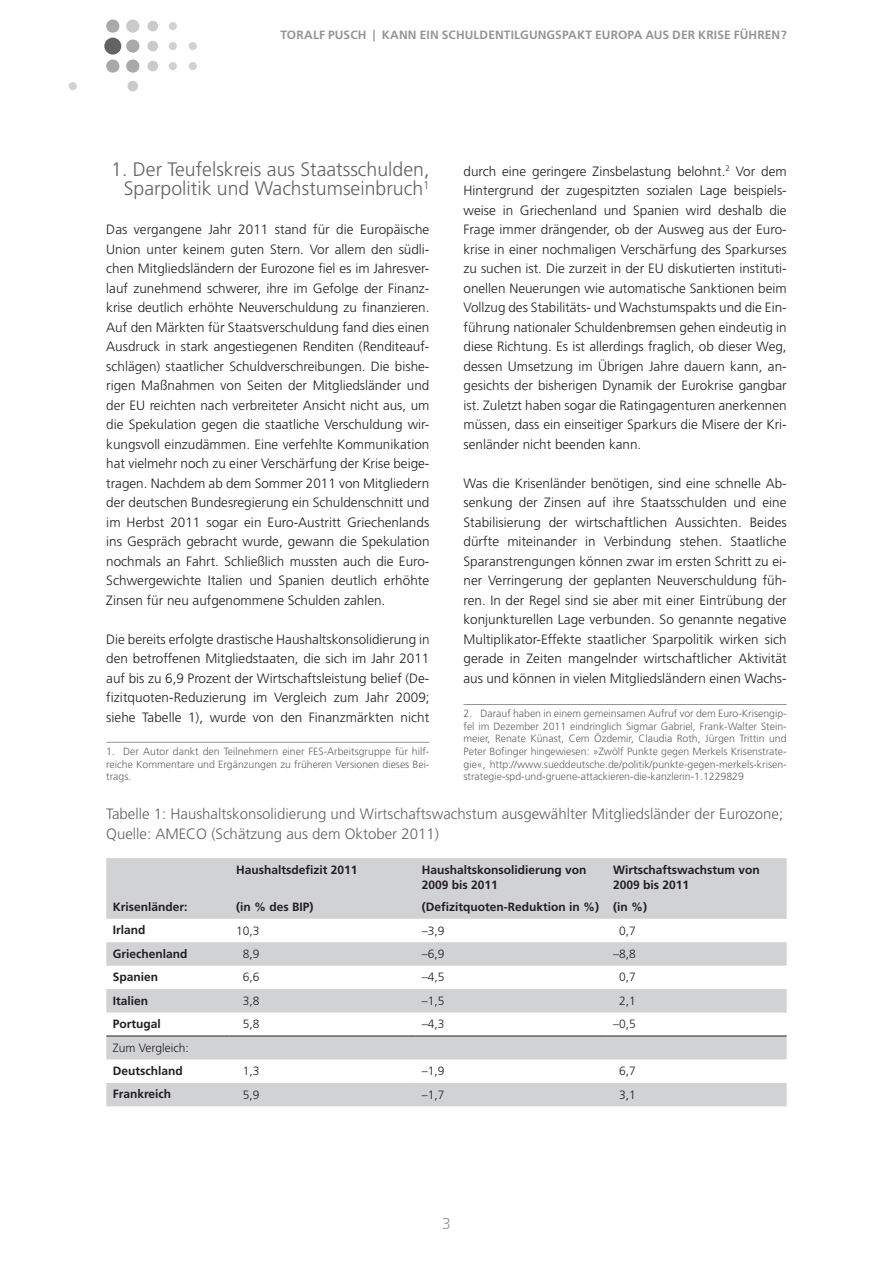
<style>
.page{position:relative;width:893px;height:1263px;background:#fff}
.page>*{position:absolute;margin:0;border:0;box-sizing:border-box;transform-origin:0 0}
._120_H1{font:300 19.5px/19.5px "Frutiger CE";color:#636366;text-align:right}
.t1{font:300 15.75px "Frutiger CE";color:#939598}
._301_T_U{font:300 15px/19.5px "Frutiger CE";color:#636366}
._201_Standard_O{font:300 13.5px/19.5px "Frutiger CE";color:#231f20;text-align:justify}
._200_Standard{font:300 13.5px/19.5px "Frutiger CE";letter-spacing:.005em;color:#231f20;text-align:justify}
._302_T_K{font:700 12px/15px "Frutiger CE";color:#231f20}
._303_T_F{font:300 12px "Frutiger CE";color:#231f20}
.t2{font:700 12px "Frutiger CE";letter-spacing:.005em;color:#939598}
._303_T_F-2{font:700 12px "Frutiger CE";color:#231f20}
._380_Fussnote{font:300 10.5px/12.6px "Frutiger CE";color:#636366;text-align:justify}
</style>
<div class="page">
<div style="left:104px;top:38px;width:17px;height:17px;background:#636366;border-radius:50%"></div>
<div style="left:69px;top:82px;width:8px;height:8px;background:#d1d2d4;border-radius:50%"></div>
<div style="left:127px;top:81px;width:11px;height:10px;background:#c9cacc;border-radius:50%"></div>
<div style="left:169px;top:22px;width:8px;height:8px;background:#d1d2d4;border-radius:50%"></div>
<div style="left:147px;top:21px;width:11px;height:10px;background:#c9cacc;border-radius:50%"></div>
<div style="left:189px;top:42px;width:8px;height:8px;background:#d1d2d4;border-radius:50%"></div>
<div style="left:169px;top:42px;width:8px;height:8px;background:#d1d2d4;border-radius:50%"></div>
<div style="left:147px;top:41px;width:11px;height:10px;background:#c9cacc;border-radius:50%"></div>
<div style="left:189px;top:62px;width:8px;height:8px;background:#d1d2d4;border-radius:50%"></div>
<div style="left:169px;top:62px;width:8px;height:8px;background:#d1d2d4;border-radius:50%"></div>
<div style="left:147px;top:61px;width:11px;height:10px;background:#c9cacc;border-radius:50%"></div>
<div style="left:126px;top:20px;width:13px;height:13px;background:#c9cacc;border-radius:50%"></div>
<div style="left:106px;top:20px;width:13px;height:13px;background:#a8a9ad;border-radius:50%"></div>
<div style="left:126px;top:39px;width:13px;height:14px;background:#a8a9ad;border-radius:50%"></div>
<div style="left:126px;top:59px;width:13px;height:14px;background:#a8a9ad;border-radius:50%"></div>
<div style="left:106px;top:59px;width:13px;height:14px;background:#a8a9ad;border-radius:50%"></div>
<hr style="left:106px;top:742px;width:323px;height:1px;background:#939598">
<hr style="left:463px;top:704px;width:324px;height:1px;background:#939598">
<svg style="left:106px;top:858px;width:681px;height:248px;fill:#d1d2d4"></svg>
<hr style="left:106px;top:1035px;width:124px;height:1px;background:#231f20">
<hr style="left:230px;top:1035px;width:185px;height:1px;background:#231f20">
<hr style="left:415px;top:1035px;width:192px;height:1px;background:#231f20">
<hr style="left:607px;top:1035px;width:180px;height:1px;background:#231f20">
<p class="t2" style="left:280px;top:28px;width:16px">Toralf</p>
<p class="t2" style="left:328px;top:28px;width:16px">Pusch</p>
<p class="t2" style="left:373px;top:28px;width:27px">| Kann</p>
<p class="t2" style="left:420px;top:28px;width:7px">ein</p>
<p class="t2" style="left:442px;top:28px;width:15px">Schuldentil</p>
<p class="t2" style="left:520px;top:28px;width:44px">gungspakt</p>
<p class="t2" style="left:595px;top:28px;width:16px">Europa</p>
<p class="t2" style="left:645px;top:28px;width:9px">aus</p>
<p class="t2" style="left:672px;top:28px;width:9px">der</p>
<p class="t2" style="left:698px;top:28px;width:15px">Krise</p>
<p class="t2" style="left:734px;top:28px;width:9px">führen</p>
<p class="t2" style="left:781px;top:28px;width:7px">?</p>
<p class="_120_H1" style="left:111px;top:159px;width:320px">1. Der Teufelskreis aus Staatsschulden,<br>Sparpolitik und Wachstumseinbruch<sup>1</sup></p>
<p class="_201_Standard_O" style="left:106px;top:219px;width:325px">Das vergangene Jahr 2011 stand für die Europäische Union unter keinem guten Stern. Vor allem den südli&shy;chen Mitgliedsländern der Eurozone fiel es im Jahresver&shy;lauf zunehmend schwerer, ihre im Gefolge der Finanz&shy;krise deutlich erhöhte Neuverschuldung zu finanzieren.<br>Auf den Märkten für Staatsverschuldung fand dies einen Ausdruck in stark angestiegenen Renditen (Renditeauf&shy;schlägen) staatlicher Schuldverschreibungen. Die bishe&shy;rigen Maßnahmen von Seiten der Mitgliedsländer und der EU reichten nach verbreiteter Ansicht nicht aus, um die Spekulation gegen die staatliche Verschuldung wir&shy;kungsvoll einzudämmen. Eine verfehlte Kommunikation hat vielmehr noch zu einer Verschärfung der Krise beige&shy;tragen. Nachdem ab dem Sommer 2011 von Mitgliedern der deutschen Bundesregierung ein Schuldenschnitt und im Herbst 2011 sogar ein Euro-Austritt Griechenlands ins Gespräch gebracht wurde, gewann die Spekulation nochmals an Fahrt. Schließlich mussten auch die Euro-Schwergewichte Italien und Spanien deutlich erhöhte Zinsen für neu aufgenommene Schulden zahlen.</p>
<p class="_200_Standard" style="left:106px;top:629px;width:325px">Die bereits erfolgte drastische Haushaltskonsolidierung in den betroffenen Mitgliedstaaten, die sich im Jahr 2011 auf bis zu 6,9 Prozent der Wirtschaftsleistung belief (De&shy;fizitquoten-Reduzierung im Vergleich zum Jahr 2009; siehe Tabelle 1), wurde von den Finanzmärkten nicht</p>
<p class="_380_Fussnote" style="left:106px;top:745px;width:325px">1. Der Autor dankt den Teilnehmern einer FES-Arbeitsgruppe für hilf&shy;reiche Kommentare und Ergänzungen zu früheren Versionen dieses Bei&shy;trags.</p>
<p class="_201_Standard_O" style="left:463px;top:161px;width:325px">durch eine geringere Zinsbelastung belohnt.<sup>2</sup> Vor dem Hintergrund der zugespitzten sozialen Lage beispiels&shy;weise in Griechenland und Spanien wird deshalb die Frage immer drängender, ob der Ausweg aus der Euro&shy;krise in einer nochmaligen Verschärfung des Sparkurses zu suchen ist. Die zurzeit in der EU diskutierten instituti&shy;onellen Neuerungen wie automatische Sanktionen beim Vollzug des Stabilitäts- und Wachstumspakts und die Ein&shy;führung nationaler Schuldenbremsen gehen eindeutig in diese Richtung. Es ist allerdings fraglich, ob dieser Weg, dessen Umsetzung im Übrigen Jahre dauern kann, an&shy;gesichts der bisherigen Dynamik der Eurokrise gangbar ist. Zuletzt haben sogar die Ratingagenturen anerkennen müssen, dass ein einseitiger Sparkurs die Misere der Kri&shy;senländer nicht beenden kann.</p>
<p class="_200_Standard" style="left:463px;top:473px;width:325px">Was die Krisenländer benötigen, sind eine schnelle Ab&shy;senkung der Zinsen auf ihre Staatsschulden und eine Stabilisierung der wirtschaftlichen Aussichten. Beides dürfte miteinander in Verbindung stehen. Staatliche Sparanstrengungen können zwar im ersten Schritt zu ei&shy;ner Verringerung der geplanten Neuverschuldung füh&shy;ren. In der Regel sind sie aber mit einer Eintrübung der konjunkturellen Lage verbunden. So genannte negative Multiplikator-Effekte staatlicher Sparpolitik wirken sich gerade in Zeiten mangelnder wirtschaftlicher Aktivität aus und können in vielen Mitgliedsländern einen Wachs-</p>
<p class="_380_Fussnote" style="left:463px;top:707px;width:325px">2. Darauf haben in einem gemeinsamen Aufruf vor dem Euro-Krisengip&shy;fel im Dezember 2011 eindringlich Sigmar Gabriel, Frank-Walter Stein&shy;meier, Renate Künast, Cem Özdemir, Claudia Roth, Jürgen Trittin und Peter Bofinger hingewiesen: »Zwölf Punkte gegen Merkels Krisenstrate&shy;gie«, http://www.sueddeutsche.de/politik/punkte-gegen-merkels-krisen&shy;strategie-spd-und-gruene-attackieren-die-kanzlerin-1.1229829</p>
<p class="_301_T_U" style="left:106px;top:804px;width:678px">Tabelle 1: Haushaltskonsolidierung und Wirtschaftswachstum ausgewählter Mitgliedsländer der Eurozone;<br>Quelle: AMECO (Schätzung aus dem Oktober 2011)</p>
<p class="_302_T_K" style="left:113px;top:899px;width:76px">Krisenländer:</p>
<p class="_302_T_K" style="left:236px;top:862px;width:123px">Haushaltsdefizit 2011</p>
<p class="_302_T_K" style="left:236px;top:899px;width:79px">(in % des BIP)</p>
<p class="_302_T_K" style="left:422px;top:862px;width:166px">Haushaltskonsolidierung von<br>2009 bis 2011</p>
<p class="_302_T_K" style="left:422px;top:899px;width:179px">(Defizitquoten-Reduktion in %)</p>
<p class="_302_T_K" style="left:613px;top:862px;width:148px">Wirtschaftswachstum von<br>2009 bis 2011</p>
<p class="_302_T_K" style="left:613px;top:899px;width:35px">(in %)</p>
<p class="_303_T_F-2" style="left:113px;top:923px;width:34px">Irland</p>
<p class="_303_T_F" style="left:236px;top:923px;width:25px">10,3</p>
<p class="_303_T_F" style="left:422px;top:923px;width:24px">–3,9</p>
<p class="_303_T_F" style="left:619px;top:923px;width:18px">0,7</p>
<p class="_303_T_F-2" style="left:113px;top:946px;width:76px">Griechenland</p>
<p class="_303_T_F" style="left:243px;top:947px;width:18px">8,9</p>
<p class="_303_T_F" style="left:422px;top:947px;width:24px">–6,9</p>
<p class="_303_T_F" style="left:613px;top:947px;width:24px">–8,8</p>
<p class="_303_T_F-2" style="left:113px;top:970px;width:47px">Spanien</p>
<p class="_303_T_F" style="left:243px;top:970px;width:18px">6,6</p>
<p class="_303_T_F" style="left:422px;top:970px;width:24px">–4,5</p>
<p class="_303_T_F" style="left:619px;top:970px;width:18px">0,7</p>
<p class="_303_T_F-2" style="left:113px;top:993px;width:37px">Italien</p>
<p class="_303_T_F" style="left:243px;top:994px;width:18px">3,8</p>
<p class="_303_T_F" style="left:422px;top:994px;width:24px">–1,5</p>
<p class="_303_T_F" style="left:619px;top:994px;width:18px">2,1</p>
<p class="_303_T_F-2" style="left:113px;top:1017px;width:50px">Portugal</p>
<p class="_303_T_F" style="left:243px;top:1017px;width:18px">5,8</p>
<p class="_303_T_F" style="left:422px;top:1017px;width:24px">–4,3</p>
<p class="_303_T_F" style="left:613px;top:1017px;width:24px">–0,5</p>
<p class="_303_T_F" style="left:113px;top:1040px;width:78px">Zum Vergleich:</p>
<p class="_303_T_F-2" style="left:113px;top:1063px;width:71px">Deutschland</p>
<p class="_303_T_F" style="left:243px;top:1064px;width:18px">1,3</p>
<p class="_303_T_F" style="left:422px;top:1064px;width:24px">–1,9</p>
<p class="_303_T_F" style="left:619px;top:1064px;width:18px">6,7</p>
<p class="_303_T_F-2" style="left:113px;top:1087px;width:60px">Frankreich</p>
<p class="_303_T_F" style="left:243px;top:1087px;width:18px">5,9</p>
<p class="_303_T_F" style="left:422px;top:1087px;width:24px">–1,7</p>
<p class="_303_T_F" style="left:619px;top:1087px;width:18px">3,1</p>
<p class="t1" style="left:442px;top:1214px;width:10px">3</p>
</div>
